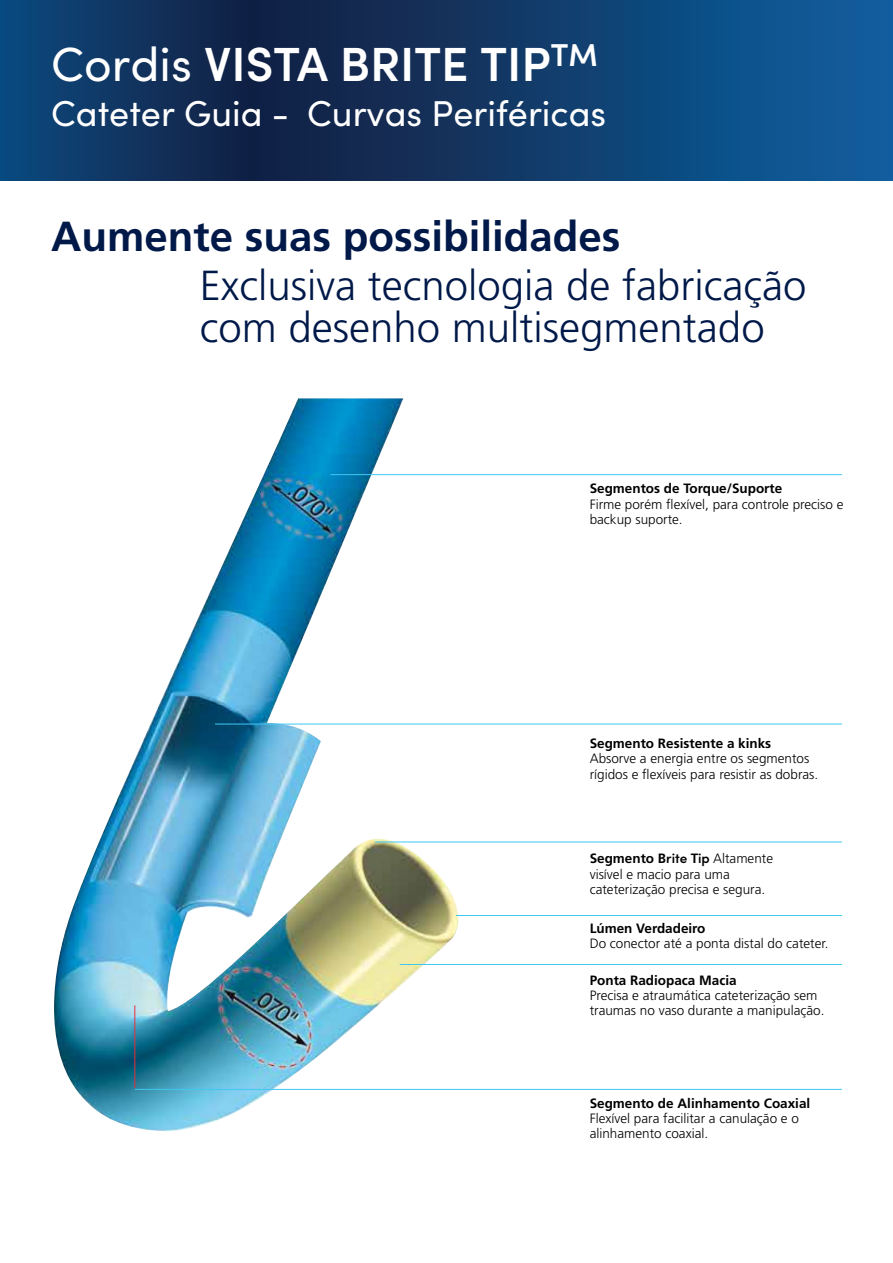
<style>
.page{position:relative;width:893px;height:1263px;background:#fff}
.page>*{position:absolute;margin:0;border:0;box-sizing:border-box;transform-origin:0 0}
.t1{font:600 48px "Sofia Pro";color:#fff}
.Paragraph_Style4{font:300 42px "Frutiger";color:#001949}
.Paragraph_Style19{font:700 42px "Frutiger";color:#001949}
.t2{font:36px "Sofia Pro";color:#fff}
.Paragraph_Style4-2{font:300 13.5px/15.5px "Frutiger";color:#000}
.Paragraph_Style4-3{font:700 13.5px "Frutiger";color:#000}
.s1{font-weight:400}
.s2{font-weight:700}
.s3{font-family:"Sofia Pro";font-weight:600}
</style>
<div class="page">
<img style="left:54px;top:398px;width:404px;height:733px">
<hr style="left:135px;top:1005px;width:1px;height:83px;background:#e43038">
<svg style="left:0;top:0;width:893px;height:181px;background:#103c6c"></svg>
<hr style="left:330px;top:474px;width:512px;height:1px;background:#40c7f4">
<hr style="left:215px;top:724px;width:627px;height:1px;background:#40c7f4">
<hr style="left:375px;top:842px;width:467px;height:1px;background:#40c7f4">
<hr style="left:456px;top:915px;width:386px;height:1px;background:#40c7f4">
<hr style="left:400px;top:964px;width:442px;height:1px;background:#40c7f4">
<hr style="left:135px;top:1089px;width:707px;height:1px;background:#40c7f4">
<h1 class="t1" style="left:51px;top:28px;width:548px"><span class="s1">Cordis</span> VISTA BRITE TIP<sup>TM</sup></h1>
<h3 class="t2" style="left:51px;top:88px;width:557px">Cateter Guia - Curvas Periféricas</h3>
<p class="Paragraph_Style19" style="left:51px;top:212px;width:571px">Aumente suas possibilidades</p>
<p class="Paragraph_Style4" style="left:200px;top:262px;width:608px">Exclusiva tecnologia de fabricação</p>
<p class="Paragraph_Style4" style="left:200px;top:304px;width:566px">com desenho multisegmentado</p>
<p class="Paragraph_Style4-3" style="left:590px;top:481px;width:194px">Segmentos de Torque/Suporte</p>
<p class="Paragraph_Style4-2" style="left:590px;top:497px;width:255px">Firme porém flexível, para controle preciso e backup suporte.</p>
<p class="Paragraph_Style4-3" style="left:590px;top:735px;width:183px">Segmento Resistente a kinks</p>
<p class="Paragraph_Style4-2" style="left:590px;top:751px;width:221px">Absorve a energia entre os segmentos</p>
<p class="Paragraph_Style4-2" style="left:590px;top:766px;width:230px">rígidos e flexíveis para resistir as dobras.</p>
<p class="Paragraph_Style4-2" style="left:590px;top:851px;width:185px"><span class="s2">Segmento B</span><span class="s3">rite</span> <span class="s2">T</span><span class="s3">ip</span> Altamente visível e macio para uma cateterização precisa e segura.</p>
<p class="Paragraph_Style4-3" style="left:590px;top:920px;width:117px">Lúmen Verdadeiro</p>
<p class="Paragraph_Style4-2" style="left:590px;top:936px;width:240px">Do conector até a ponta distal do cateter.</p>
<p class="Paragraph_Style4-3" style="left:590px;top:972px;width:149px">Ponta Radiopaca Macia</p>
<p class="Paragraph_Style4-2" style="left:590px;top:988px;width:236px">Precisa e atraumática cateterização sem traumas no vaso durante a manipulação.</p>
<p class="Paragraph_Style4-3" style="left:590px;top:1095px;width:222px">Segmento de Alinhamento Coaxial</p>
<p class="Paragraph_Style4-2" style="left:590px;top:1111px;width:211px">Flexível para facilitar a canulação e o</p>
<p class="Paragraph_Style4-2" style="left:590px;top:1126px;width:120px">alinhamento coaxial.</p>
</div>
